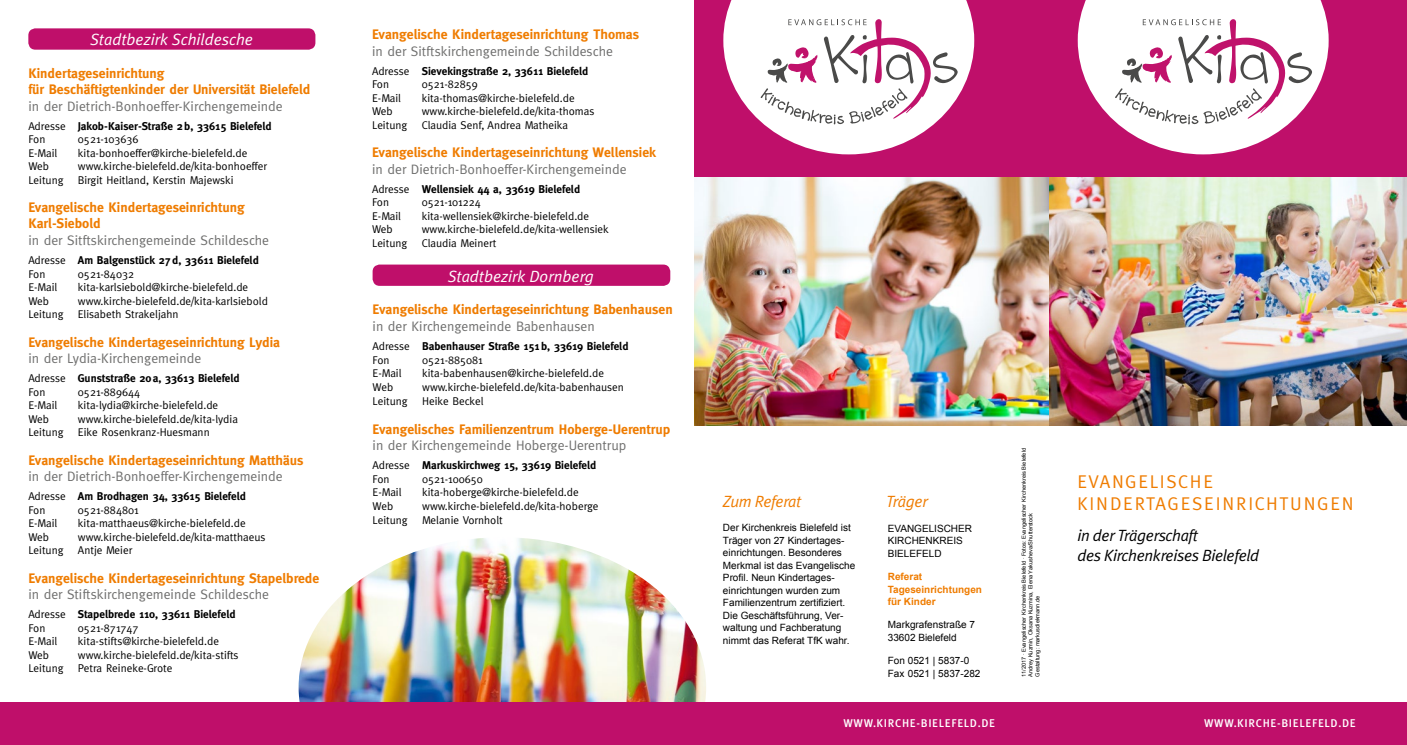
<style>
.page{position:relative;width:1407px;height:745px;background:#fff}
.page>*{position:absolute;margin:0;border:0;box-sizing:border-box;transform-origin:0 0}
.Overline_Italic_Bere{font:18.5px/22.1px "Meta Plus Normal";letter-spacing:.09em;color:#ef7c00}
.Headline_Versalien_1{font:italic 16.25px/19.5px "Meta Plus Normal";letter-spacing:-.02em;color:#000}
.Overline_Italic_Bere-2{font:italic 16.25px "Meta Plus Normal";color:#fff}
.Headline_Versalien_1-2{font:italic 16.25px "Meta Plus Normal";letter-spacing:-.02em;color:#ef7c00}
.Overline_Italic_Bere-3{font:700 13.75px/16.5px "Meta";color:#ef7c00}
.t1{font:11.25px "Meta";color:#000}
.t2{font:700 11.25px/13.8px "Meta";color:#000}
.t3{font:500 11.25px "Meta Plus";letter-spacing:.06em;color:#fff}
.Fließtext_Arial_9pt{font:10px/12.5px "Arial";color:#000}
.Fließtext_Arial_9pt-2{font:700 10px/12.5px "Arial";color:#ef7c00}
.Fließtext_Arial_9pt-3{font:5.62px/6.8px "Arial";color:#000}
.s1{font-weight:400;color:#6f6f6e}
.s2{font-weight:400}
</style>
<div class="page">
<img style="left:299px;top:538px;width:407px;height:164px">
<div style="left:694px;top:0;width:713px;height:177px;background:#bf0f6a"></div>
<div style="left:1049px;top:702px;width:358px;height:42px;background:#bf0f6a"></div>
<div style="left:0;top:702px;width:1049px;height:42px;background:#bf0f6a"></div>
<div style="left:28px;top:28px;width:287px;height:22px;background:#bf0f6a;border-radius:7px"></div>
<img style="left:694px;top:177px;width:355px;height:248px">
<img style="left:1049px;top:177px;width:358px;height:248px">
<div style="left:373px;top:264px;width:297px;height:22px;background:#bf0f6a;border-radius:7px"></div>
<svg style="left:723px;top:0;width:251px;height:154px"></svg>
<svg style="left:1078px;top:0;width:250px;height:154px"></svg>
<p class="Overline_Italic_Bere-2" style="left:90px;top:30px;width:164px">Stadtbezirk Schildesche</p>
<p class="Overline_Italic_Bere-3" style="left:28px;top:65px;width:284px">Kindertageseinrichtung<br>für Beschäftigtenkinder der Universität Bielefeld <span class="s1">in der Dietrich-Bonhoeffer-Kirchengemeinde</span></p>
<p class="t2" style="left:28px;top:119px;width:245px"><span class="s2">Adresse</span> Jakob-Kaiser-Straße 2b, 33615 Bielefeld</p>
<p class="t1" style="left:28px;top:133px;width:19px">Fon</p>
<p class="t1" style="left:78px;top:133px;width:62px">0521-103636</p>
<p class="t1" style="left:28px;top:146px;width:30px">E-Mail</p>
<p class="t1" style="left:78px;top:146px;width:171px">kita-bonhoeffer@kirche-bielefeld.de</p>
<p class="t1" style="left:28px;top:160px;width:22px">Web</p>
<p class="t1" style="left:78px;top:160px;width:191px">www.kirche-bielefeld.de/kita-bonhoeffer</p>
<p class="t1" style="left:28px;top:173px;width:37px">Leitung</p>
<p class="t1" style="left:78px;top:173px;width:157px">Birgit Heitland, Kerstin Majewski</p>
<p class="Overline_Italic_Bere-3" style="left:28px;top:199px;width:242px">Evangelische Kindertageseinrichtung<br>Karl-Siebold<br><span class="s1">in der Sitftskirchengemeinde Schildesche</span></p>
<p class="t2" style="left:28px;top:253px;width:232px"><span class="s2">Adresse</span> Am Balgenstück 27d, 33611 Bielefeld</p>
<p class="t1" style="left:28px;top:267px;width:19px">Fon</p>
<p class="t1" style="left:78px;top:267px;width:58px">0521-84032</p>
<p class="t1" style="left:28px;top:280px;width:30px">E-Mail</p>
<p class="t1" style="left:78px;top:280px;width:172px">kita-karlsiebold@kirche-bielefeld.de</p>
<p class="t1" style="left:28px;top:294px;width:22px">Web</p>
<p class="t1" style="left:78px;top:294px;width:191px">www.kirche-bielefeld.de/kita-karlsiebold</p>
<p class="t1" style="left:28px;top:307px;width:37px">Leitung</p>
<p class="t1" style="left:78px;top:307px;width:102px">Elisabeth Strakeljahn</p>
<p class="Overline_Italic_Bere-3" style="left:28px;top:333px;width:253px">Evangelische Kindertageseinrichtung Lydia <span class="s1">in der Lydia-Kirchengemeinde</span></p>
<p class="t2" style="left:28px;top:371px;width:213px"><span class="s2">Adresse</span> Gunststraße 20a, 33613 Bielefeld</p>
<p class="t1" style="left:28px;top:385px;width:19px">Fon</p>
<p class="t1" style="left:78px;top:385px;width:64px">0521-889644</p>
<p class="t1" style="left:28px;top:398px;width:30px">E-Mail</p>
<p class="t1" style="left:78px;top:398px;width:142px">kita-lydia@kirche-bielefeld.de</p>
<p class="t1" style="left:28px;top:412px;width:22px">Web</p>
<p class="t1" style="left:78px;top:412px;width:161px">www.kirche-bielefeld.de/kita-lydia</p>
<p class="t1" style="left:28px;top:425px;width:37px">Leitung</p>
<p class="t1" style="left:78px;top:425px;width:133px">Eike Rosenkranz-Huesmann</p>
<p class="Overline_Italic_Bere-3" style="left:28px;top:451px;width:277px">Evangelische Kindertageseinrichtung Matthäus <span class="s1">in der Dietrich-Bonhoeffer-Kirchengemeinde</span></p>
<p class="t2" style="left:28px;top:489px;width:219px"><span class="s2">Adresse</span> Am Brodhagen 34, 33615 Bielefeld</p>
<p class="t1" style="left:28px;top:503px;width:19px">Fon</p>
<p class="t1" style="left:78px;top:503px;width:62px">0521-884801</p>
<p class="t1" style="left:28px;top:516px;width:30px">E-Mail</p>
<p class="t1" style="left:78px;top:516px;width:169px">kita-matthaeus@kirche-bielefeld.de</p>
<p class="t1" style="left:28px;top:530px;width:22px">Web</p>
<p class="t1" style="left:78px;top:530px;width:189px">www.kirche-bielefeld.de/kita-matthaeus</p>
<p class="t1" style="left:28px;top:543px;width:37px">Leitung</p>
<p class="t1" style="left:78px;top:543px;width:56px">Antje Meier</p>
<p class="Overline_Italic_Bere-3" style="left:28px;top:569px;width:293px">Evangelische Kindertageseinrichtung Stapelbrede <span class="s1">in der Stiftskirchengemeinde Schildesche</span></p>
<p class="t2" style="left:28px;top:607px;width:209px"><span class="s2">Adresse</span> Stapelbrede 110, 33611 Bielefeld</p>
<p class="t1" style="left:28px;top:621px;width:19px">Fon</p>
<p class="t1" style="left:78px;top:621px;width:62px">0521-871747</p>
<p class="t1" style="left:28px;top:634px;width:30px">E-Mail</p>
<p class="t1" style="left:78px;top:634px;width:142px">kita-stifts@kirche-bielefeld.de</p>
<p class="t1" style="left:28px;top:648px;width:22px">Web</p>
<p class="t1" style="left:78px;top:648px;width:162px">www.kirche-bielefeld.de/kita-stifts</p>
<p class="t1" style="left:28px;top:661px;width:37px">Leitung</p>
<p class="t1" style="left:78px;top:661px;width:96px">Petra Reineke-Grote</p>
<p class="Overline_Italic_Bere-3" style="left:372px;top:26px;width:269px">Evangelische Kindertageseinrichtung Thomas <span class="s1">in der Sitftskirchengemeinde Schildesche</span></p>
<p class="t2" style="left:372px;top:64px;width:218px"><span class="s2">Adresse</span> Sievekingstraße 2, 33611 Bielefeld</p>
<p class="t1" style="left:372px;top:78px;width:19px">Fon</p>
<p class="t1" style="left:422px;top:78px;width:58px">0521-82859</p>
<p class="t1" style="left:372px;top:91px;width:30px">E-Mail</p>
<p class="t1" style="left:422px;top:91px;width:154px">kita-thomas@kirche-bielefeld.de</p>
<p class="t1" style="left:372px;top:105px;width:22px">Web</p>
<p class="t1" style="left:422px;top:105px;width:174px">www.kirche-bielefeld.de/kita-thomas</p>
<p class="t1" style="left:372px;top:118px;width:37px">Leitung</p>
<p class="t1" style="left:422px;top:118px;width:148px">Claudia Senf, Andrea Matheika</p>
<p class="Overline_Italic_Bere-3" style="left:372px;top:144px;width:286px">Evangelische Kindertageseinrichtung Wellensiek <span class="s1">in der Dietrich-Bonhoeffer-Kirchengemeinde</span></p>
<p class="t2" style="left:372px;top:182px;width:210px"><span class="s2">Adresse</span> Wellensiek 44 a, 33619 Bielefeld</p>
<p class="t1" style="left:372px;top:196px;width:19px">Fon</p>
<p class="t1" style="left:422px;top:196px;width:61px">0521-101224</p>
<p class="t1" style="left:372px;top:209px;width:30px">E-Mail</p>
<p class="t1" style="left:422px;top:209px;width:169px">kita-wellensiek@kirche-bielefeld.de</p>
<p class="t1" style="left:372px;top:223px;width:22px">Web</p>
<p class="t1" style="left:422px;top:223px;width:189px">www.kirche-bielefeld.de/kita-wellensiek</p>
<p class="t1" style="left:372px;top:236px;width:37px">Leitung</p>
<p class="t1" style="left:422px;top:236px;width:76px">Claudia Meinert</p>
<p class="Overline_Italic_Bere-2" style="left:448px;top:266px;width:148px">Stadtbezirk Dornberg</p>
<p class="Overline_Italic_Bere-3" style="left:373px;top:301px;width:302px">Evangelische Kindertageseinrichtung Babenhausen <span class="s1">in der Kirchengemeinde Babenhausen</span></p>
<p class="t2" style="left:373px;top:339px;width:257px"><span class="s2">Adresse</span> Babenhauser Straße 151b, 33619 Bielefeld<br><span class="s2">Fon</span></p>
<p class="t1" style="left:422px;top:353px;width:62px">0521-885081</p>
<p class="t1" style="left:373px;top:367px;width:30px">E-Mail</p>
<p class="t1" style="left:422px;top:367px;width:183px">kita-babenhausen@kirche-bielefeld.de</p>
<p class="t1" style="left:373px;top:380px;width:22px">Web</p>
<p class="t1" style="left:422px;top:380px;width:203px">www.kirche-bielefeld.de/kita-babenhausen</p>
<p class="t1" style="left:373px;top:394px;width:37px">Leitung</p>
<p class="t1" style="left:422px;top:394px;width:63px">Heike Beckel</p>
<p class="Overline_Italic_Bere-3" style="left:373px;top:420px;width:299px">Evangelisches Familienzentrum Hoberge-Uerentrup <span class="s1">in der Kirchengemeinde Hoberge-Uerentrup</span></p>
<p class="t2" style="left:373px;top:458px;width:225px"><span class="s2">Adresse</span> Markuskirchweg 15, 33619 Bielefeld<br><span class="s2">Fon</span></p>
<p class="t1" style="left:422px;top:472px;width:62px">0521-100650</p>
<p class="t1" style="left:373px;top:485px;width:30px">E-Mail</p>
<p class="t1" style="left:422px;top:485px;width:158px">kita-hoberge@kirche-bielefeld.de</p>
<p class="t1" style="left:373px;top:499px;width:22px">Web</p>
<p class="t1" style="left:422px;top:499px;width:178px">www.kirche-bielefeld.de/kita-hoberge</p>
<p class="t1" style="left:373px;top:513px;width:37px">Leitung</p>
<p class="t1" style="left:422px;top:513px;width:82px">Melanie Vornholt</p>
<p class="Headline_Versalien_1-2" style="left:723px;top:491px;width:80px">Zum Referat</p>
<p class="Fließtext_Arial_9pt" style="left:723px;top:521px;width:134px">Der Kirchenkreis Bielefeld ist<br>Träger von 27 Kindertages&shy;einrichtungen. Besonderes<br>Merkmal ist das Evangelische<br>Profil. Neun Kindertages&shy;einrichtungen wurden zum<br>Familienzentrum zertifiziert.</p>
<p class="Fließtext_Arial_9pt" style="left:723px;top:608px;width:128px">Die Geschäftsführung, Ver&shy;waltung und Fachberatung nimmt das Referat TfK wahr.</p>
<p class="Headline_Versalien_1-2" style="left:886px;top:491px;width:43px">Träger</p>
<p class="Fließtext_Arial_9pt" style="left:888px;top:522px;width:86px">EVANGELISCHER<br>KIRCHENKREIS<br>BIELEFELD</p>
<p class="Fließtext_Arial_9pt-2" style="left:888px;top:570px;width:96px">Referat<br>Tageseinrichtungen für Kinder</p>
<p class="Fließtext_Arial_9pt" style="left:888px;top:618px;width:89px">Markgrafenstraße 7<br>33602 Bielefeld</p>
<p class="Fließtext_Arial_9pt" style="left:888px;top:654px;width:94px">Fon 0521 | 5837-0<br>Fax 0521 | 5837-282</p>
<p class="t3" style="left:843px;top:716px;width:153px">WWW.KIRCHE-BIELEFELD.DE</p>
<p class="Fließtext_Arial_9pt-3" style="left:1020px;top:676px;width:230px;rotate:-90deg">11/2017 ∙ Evangelischer Kirchenkreis Bielefeld ∙ Fotos: Evangelischer Kirchenkreis Bielefeld<br>Andrey Kuzmin, Oksana Kuzmina, Elena Yakusheva/Shutterstock<br>Gestaltung: markusdiekmann.de</p>
<p class="Overline_Italic_Bere" style="left:1077px;top:469px;width:278px">EVANGELISCHE<br>KINDERTAGESEINRICHTUNGEN</p>
<p class="Headline_Versalien_1" style="left:1077px;top:525px;width:183px">in der Trägerschaft<br>des Kirchenkreises Bielefeld</p>
<p class="t3" style="left:1204px;top:716px;width:153px">WWW.KIRCHE-BIELEFELD.DE</p>
</div>
